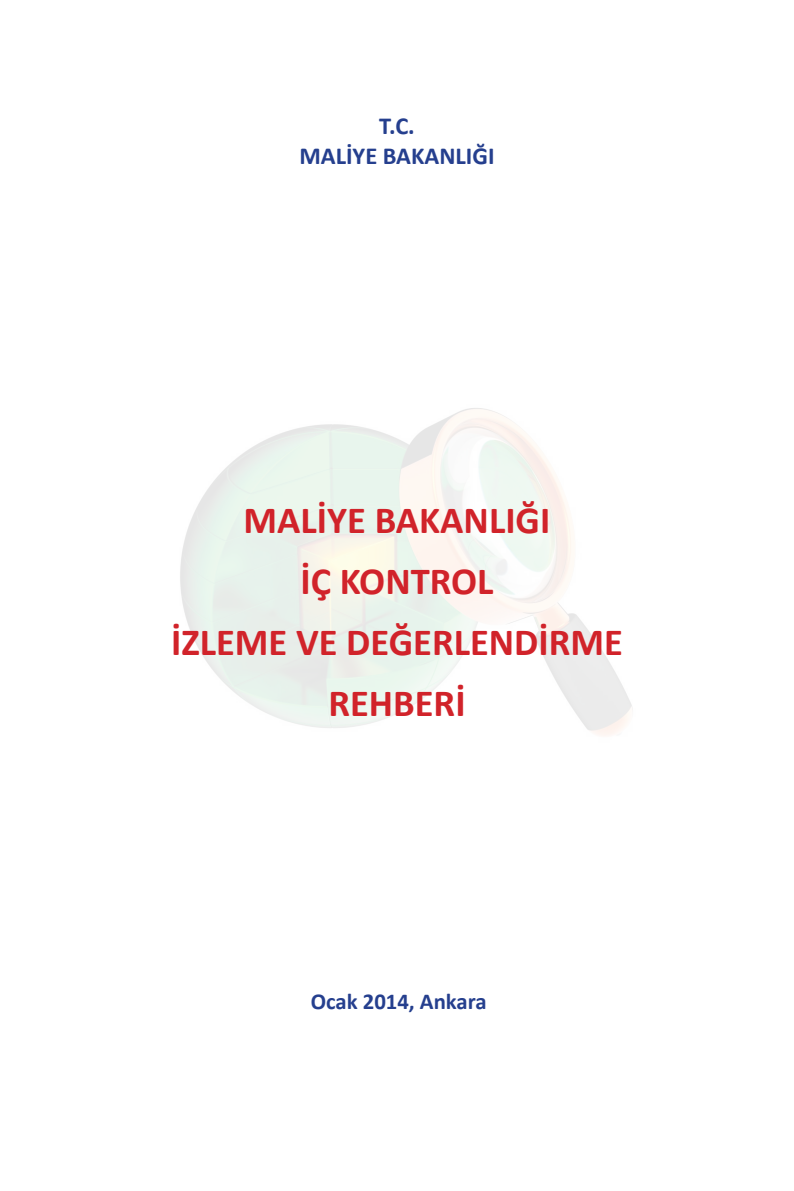
<style>
.page{position:relative;width:794px;height:1191px;background:#fff}
.page>*{position:absolute;margin:0;border:0;box-sizing:border-box;transform-origin:0 0}
.t1{font:700 38.5px/61.1px "Calibri";color:#d1232a;text-align:center}
.t2{font:700 24.5px/29.4px "Calibri";color:#253f8e;text-align:center}
.t3{font:700 22.75px "Calibri";color:#253f8e}
</style>
<div class="page">
<p class="t2" style="left:299px;top:111px;width:197px">T.C.<br>MALİYE BAKANLIĞI</p>
<p class="t1" style="left:171px;top:489px;width:453px">MALİYE BAKANLIĞI<br>İÇ KONTROL<br>İZLEME VE DEĞERLENDİRME<br>REHBERİ</p>
<p class="t3" style="left:311px;top:987px;width:177px">Ocak 2014, Ankara</p>
</div>
